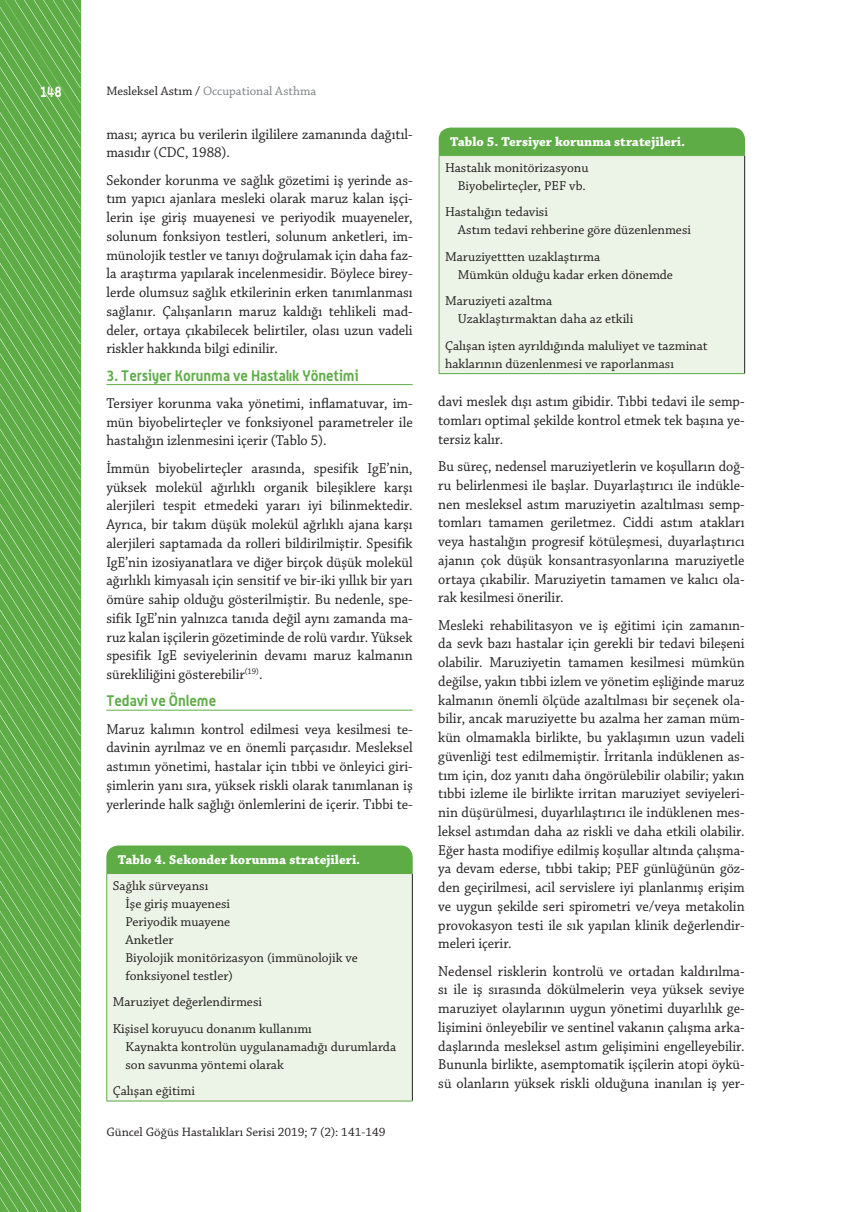
<style>
.page{position:relative;width:851px;height:1212px;background:#fff}
.page>*{position:absolute;margin:0;border:0;box-sizing:border-box;transform-origin:0 0}
.t1{font:15px/18.8px "Chaparral Pro";color:#231f20;text-align:justify;scale:.95 1}
.t2{font:700 15px "Alwyn OT";color:#5eac45;scale:.95 1}
.t3{font:700 15px "Alwyn OT";color:#fff;scale:.85 1}
.t4{font:13.5px/18px "Chaparral Pro";color:#231f20}
.t5{font:700 13.5px "Chaparral Pro";color:#fff}
.t6{font:12.9px "Chaparral Pro";color:#231f20}
.t7{font:12.9px "Chaparral Pro";color:#808285}
.s1{color:#231f20}
</style>
<div class="page">
<svg style="left:0;top:0;width:80px;height:1212px;background:#67b04f"></svg>
<hr style="left:106px;top:384px;width:306px;height:1px;background:#5eac45">
<hr style="left:106px;top:710px;width:306px;height:1px;background:#5eac45">
<div style="left:106px;top:845px;width:306px;height:28px;background:#5eac45"></div>
<div style="left:107px;top:873px;width:305px;height:228px;background:#ecf4e7"></div>
<hr style="left:412px;top:874px;width:1px;height:227px;background:#231f20">
<hr style="left:106px;top:873px;width:306px;height:1px;background:#5eac45">
<hr style="left:106px;top:874px;width:1px;height:227px;background:#5eac45">
<hr style="left:106px;top:1101px;width:306px;height:1px;background:#5eac45">
<div style="left:438px;top:128px;width:307px;height:27px;background:#5eac45"></div>
<div style="left:439px;top:156px;width:305px;height:218px;background:#ecf4e7"></div>
<hr style="left:744px;top:156px;width:1px;height:217px;background:#231f20">
<hr style="left:438px;top:155px;width:307px;height:1px;background:#5eac45">
<hr style="left:438px;top:156px;width:1px;height:217px;background:#5eac45">
<hr style="left:438px;top:373px;width:307px;height:1px;background:#5eac45">
<p class="t3" style="left:40px;top:82px;width:28px">148</p>
<p class="t7" style="left:106px;top:83px;width:211px"><span class="s1">Mesleksel Astım /</span> Occupational Asthma</p>
<p class="t1" style="left:106px;top:125px;width:324px">ması; ayrıca bu verilerin ilgililere zamanında dağıtıl&shy;masıdır (CDC, 1988).</p>
<p class="t1" style="left:106px;top:171px;width:324px">Sekonder korunma ve sağlık gözetimi iş yerinde as&shy;tım yapıcı ajanlara mesleki olarak maruz kalan işçi&shy;lerin işe giriş muayenesi ve periyodik muayeneler, solunum fonksiyon testleri, solunum anketleri, im&shy;münolojik testler ve tanıyı doğrulamak için daha faz&shy;la araştırma yapılarak incelenmesidir. Böylece birey&shy;lerde olumsuz sağlık etkilerinin erken tanımlanması sağlanır. Çalışanların maruz kaldığı tehlikeli mad&shy;deler, ortaya çıkabilecek belirtiler, olası uzun vadeli riskler hakkında bilgi edinilir.</p>
<p class="t2" style="left:106px;top:366px;width:267px">3. Tersiyer Korunma ve Hastalık Yönetimi</p>
<p class="t1" style="left:106px;top:394px;width:324px">Tersiyer korunma vaka yönetimi, inflamatuvar, im&shy;mün biyobelirteçler ve fonksiyonel parametreler ile hastalığın izlenmesini içerir (Tablo 5).</p>
<p class="t1" style="left:106px;top:459px;width:324px">İmmün biyobelirteçler arasında, spesifik IgE’nin, yüksek molekül ağırlıklı organik bileşiklere karşı alerjileri tespit etmedeki yararı iyi bilinmektedir.<br>Ayrıca, bir takım düşük molekül ağrlıklı ajana karşı alerjileri saptamada da rolleri bildirilmiştir. Spesifik IgE’nin izosiyanatlara ve diğer birçok düşük molekül ağırlıklı kimyasalı için sensitif ve bir-iki yıllık bir yarı ömüre sahip olduğu gösterilmiştir. Bu nedenle, spe&shy;sifik IgE’nin yalnızca tanıda değil aynı zamanda ma&shy;ruz kalan işçilerin gözetiminde de rolü vardır. Yüksek spesifik IgE seviyelerinin devamı maruz kalmanın sürekliliğini gösterebilir<sup>(19)</sup>.</p>
<p class="t2" style="left:106px;top:691px;width:117px">Tedavi ve Önleme</p>
<p class="t1" style="left:106px;top:720px;width:324px">Maruz kalımın kontrol edilmesi veya kesilmesi te&shy;davinin ayrılmaz ve en önemli parçasıdır. Mesleksel astımın yönetimi, hastalar için tıbbi ve önleyici giri&shy;şimlerin yanı sıra, yüksek riskli olarak tanımlanan iş yerlerinde halk sağlığı önlemlerini de içerir. Tıbbi te-</p>
<p class="t5" style="left:118px;top:852px;width:244px">Tablo 4. Sekonder korunma stratejileri.</p>
<p class="t4" style="left:125px;top:877px;width:234px;text-indent:-13px">Sağlık sürveyansı<br>İşe giriş muayenesi<br>Periyodik muayene<br>Anketler<br>Biyolojik monitörizasyon (immünolojik ve fonksiyonel testler)</p>
<p class="t4" style="left:113px;top:989px;width:201px;line-height:26.5px">Maruziyet değerlendirmesi<br>Kişisel koruyucu donanım kullanımı</p>
<p class="t4" style="left:125px;top:1038px;width:272px">Kaynakta kontrolün uygulanamadığı durumlarda son savunma yöntemi olarak</p>
<p class="t4" style="left:113px;top:1082px;width:84px">Çalışan eğitimi</p>
<p class="t6" style="left:106px;top:1125px;width:281px">Güncel Göğüs Hastalıkları Serisi 2019; 7 (2): 141-149</p>
<p class="t5" style="left:450px;top:134px;width:236px">Tablo 5. Tersiyer korunma stratejileri.</p>
<p class="t4" style="left:445px;top:159px;width:145px;text-align:right">Hastalık monitörizasyonu<br>Biyobelirteçler, PEF vb.</p>
<p class="t4" style="left:458px;top:203px;width:235px;text-indent:-13px">Hastalığın tedavisi<br>Astım tedavi rehberine göre düzenlenmesi</p>
<p class="t4" style="left:458px;top:248px;width:216px;text-indent:-13px">Maruziyettten uzaklaştırma<br>Mümkün olduğu kadar erken dönemde</p>
<p class="t4" style="left:458px;top:292px;width:177px;text-indent:-13px">Maruziyeti azaltma<br>Uzaklaştırmaktan daha az etkili</p>
<p class="t4" style="left:445px;top:337px;width:264px">Çalışan işten ayrıldığında maluliyet ve tazminat haklarının düzenlenmesi ve raporlanması</p>
<p class="t1" style="left:438px;top:393px;width:324px">davi meslek dışı astım gibidir. Tıbbi tedavi ile semp&shy;tomları optimal şekilde kontrol etmek tek başına ye&shy;tersiz kalır.</p>
<p class="t1" style="left:438px;top:458px;width:324px">Bu süreç, nedensel maruziyetlerin ve koşulların doğ&shy;ru belirlenmesi ile başlar. Duyarlaştırıcı ile indükle&shy;nen mesleksel astım maruziyetin azaltılması semp&shy;tomları tamamen geriletmez. Ciddi astım atakları veya hastalığın progresif kötüleşmesi, duyarlaştırıcı ajanın çok düşük konsantrasyonlarına maruziyetle ortaya çıkabilir. Maruziyetin tamamen ve kalıcı ola&shy;rak kesilmesi önerilir.</p>
<p class="t1" style="left:438px;top:616px;width:324px">Mesleki rehabilitasyon ve iş eğitimi için zamanın&shy;da sevk bazı hastalar için gerekli bir tedavi bileşeni olabilir. Maruziyetin tamamen kesilmesi mümkün değilse, yakın tıbbi izlem ve yönetim eşliğinde maruz kalmanın önemli ölçüde azaltılması bir seçenek ola&shy;bilir, ancak maruziyette bu azalma her zaman müm&shy;kün olmamakla birlikte, bu yaklaşımın uzun vadeli güvenliği test edilmemiştir. İrritanla indüklenen as&shy;tım için, doz yanıtı daha öngörülebilir olabilir; yakın tıbbi izleme ile birlikte irritan maruziyet seviyeleri&shy;nin düşürülmesi, duyarlılaştırıcı ile indüklenen mes&shy;leksel astımdan daha az riskli ve daha etkili olabilir.<br>Eğer hasta modifiye edilmiş koşullar altında çalışma&shy;ya devam ederse, tıbbi takip; PEF günlüğünün göz&shy;den geçirilmesi, acil servislere iyi planlanmış erişim ve uygun şekilde seri spirometri ve/veya metakolin provokasyon testi ile sık yapılan klinik değerlendir&shy;meleri içerir.</p>
<p class="t1" style="left:438px;top:962px;width:324px">Nedensel risklerin kontrolü ve ortadan kaldırılma&shy;sı ile iş sırasında dökülmelerin veya yüksek seviye maruziyet olaylarının uygun yönetimi duyarlılık ge&shy;lişimini önleyebilir ve sentinel vakanın çalışma arka&shy;daşlarında mesleksel astım gelişimini engelleyebilir.<br>Bununla birlikte, asemptomatik işçilerin atopi öykü&shy;sü olanların yüksek riskli olduğuna inanılan iş yer-</p>
</div>
